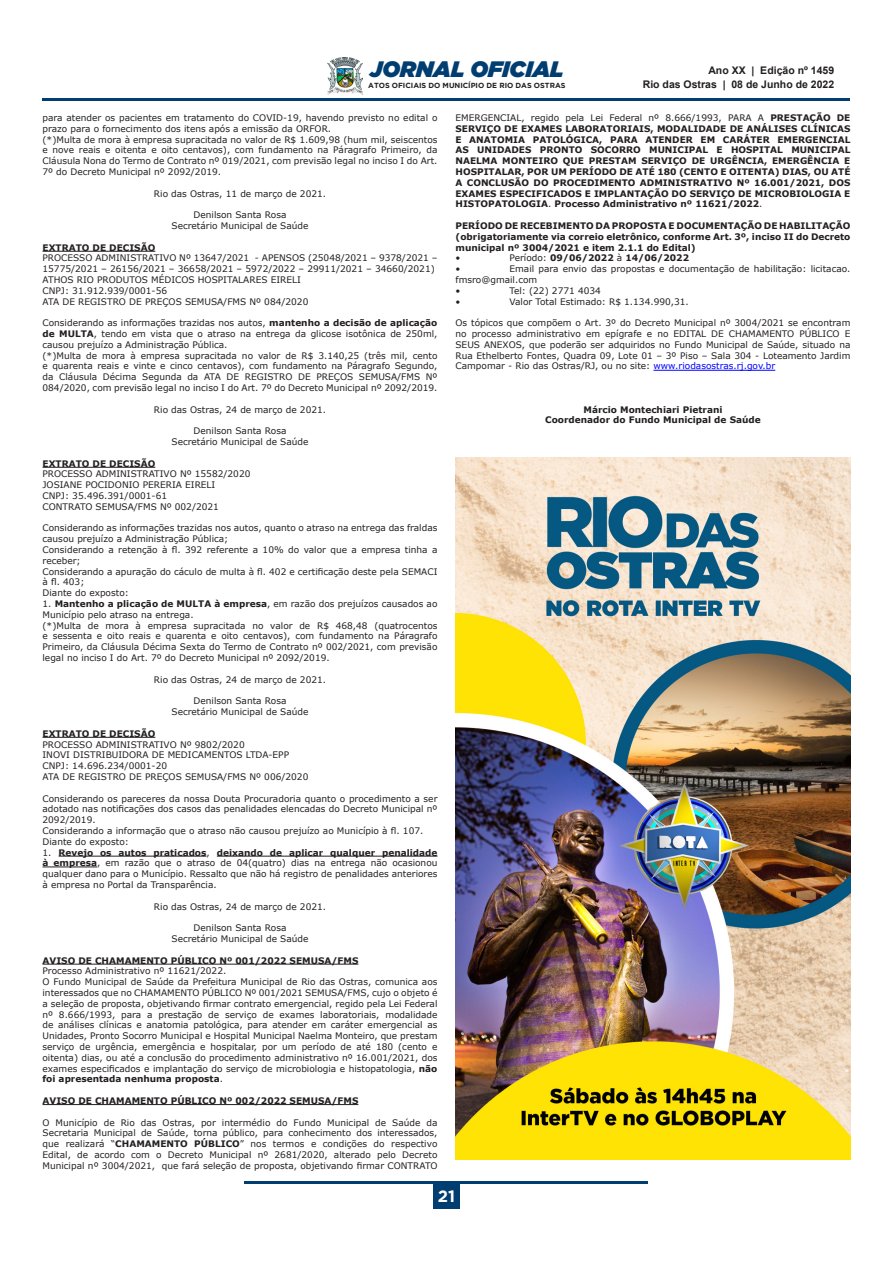
<style>
.page{position:relative;width:893px;height:1263px;background:#fff}
.page>*{position:absolute;margin:0;border:0;box-sizing:border-box;transform-origin:0 0}
.t1{font:italic 900 22.35px "Gotham";color:#003d71}
.t2{font:700 16.5px "Gotham";color:#fff}
.t3{font:700 10.5px "Arial";color:#231f20}
.t4{font:9px/10.8px "Verdana";color:#231f20;text-align:justify}
.t5{font:700 9px/10.8px "Verdana";color:#231f20;text-align:justify}
.t6{font:700 7.35px "Gotham";color:#231f20}
.s1{font-weight:700}
.s2{font-weight:400}
.s3{color:#00f}
</style>
<div class="page">
<hr style="left:43px;top:98px;width:807px;height:3px;background:#003d71">
<img style="left:328px;top:58px;width:35px;height:36px">
<hr style="left:244px;top:1181px;width:404px;height:3px;background:#003d71">
<div style="left:433px;top:1184px;width:27px;height:25px;background:#003d71"></div>
<hr style="left:653px;top:370px;width:122px;height:1px;background:#00f">
<hr style="left:43px;top:251px;width:112px;height:1px;background:#231f20">
<hr style="left:43px;top:467px;width:112px;height:1px;background:#231f20">
<hr style="left:43px;top:737px;width:112px;height:1px;background:#231f20">
<hr style="left:59px;top:856px;width:147px;height:1px;background:#231f20">
<hr style="left:217px;top:856px;width:220px;height:1px;background:#231f20">
<hr style="left:43px;top:866px;width:54px;height:1px;background:#231f20">
<hr style="left:43px;top:964px;width:315px;height:1px;background:#231f20">
<hr style="left:43px;top:1104px;width:315px;height:1px;background:#231f20">
<img style="left:455px;top:458px;width:395px;height:702px">
<p class="t1" style="left:370px;top:56px;width:195px">JORNAL OFICIAL</p>
<p class="t6" style="left:368px;top:81px;width:199px">ATOS OFICIAIS DO MUNICÍPIO DE RIO DAS OSTRAS</p>
<p class="t3" style="left:708px;top:63px;width:127px">Ano XX | Edição nº 1459</p>
<p class="t3" style="left:643px;top:76px;width:193px">Rio das Ostras | 08 de Junho de 2022</p>
<p class="t4" style="left:43px;top:112px;width:396px">para atender os pacientes em tratamento do COVID-19, havendo previsto no edital o prazo para o fornecimento dos itens após a emissão da ORFOR.</p>
<p class="t4" style="left:43px;top:134px;width:396px">(*)Multa de mora à empresa supracitada no valor de R$ 1.609,98 (hum mil, seiscentos e nove reais e oitenta e oito centavos), com fundamento na Páragrafo Primeiro, da Cláusula Nona do Termo de Contrato nº 019/2021, com previsão legal no inciso I do Art.<br>7º do Decreto Municipal nº 2092/2019.</p>
<p class="t4" style="left:154px;top:188px;width:174px">Rio das Ostras, 11 de março de 2021.</p>
<p class="t4" style="left:194px;top:209px;width:94px">Denilson Santa Rosa</p>
<p class="t4" style="left:172px;top:220px;width:138px">Secretário Municipal de Saúde</p>
<p class="t5" style="left:43px;top:242px;width:114px">EXTRATO DE DECISÃO</p>
<p class="t4" style="left:43px;top:253px;width:396px">PROCESSO ADMINISTRATIVO Nº 13647/2021 - APENSOS (25048/2021 – 9378/2021 –<br>15775/2021 – 26156/2021 – 36658/2021 – 5972/2022 – 29911/2021 – 34660/2021)</p>
<p class="t4" style="left:43px;top:274px;width:260px">ATHOS RIO PRODUTOS MÉDICOS HOSPITALARES EIRELI</p>
<p class="t4" style="left:43px;top:285px;width:126px">CNPJ: 31.912.939/0001-56</p>
<p class="t4" style="left:43px;top:296px;width:267px">ATA DE REGISTRO DE PREÇOS SEMUSA/FMS Nº 084/2020</p>
<p class="t4" style="left:43px;top:317px;width:396px">Considerando as informações trazidas nos autos, <span class="s1">mantenho a decisão de aplicação de MULTA</span>, tendo em vista que o atraso na entrega da glicose isotônica de 250ml, causou prejuízo a Administração Pública.</p>
<p class="t4" style="left:43px;top:350px;width:396px">(*)Multa de mora à empresa supracitada no valor de R$ 3.140,25 (três mil, cento e quarenta reais e vinte e cinco centavos), com fundamento na Páragrafo Segundo, da Cláusula Décima Segunda da ATA DE REGISTRO DE PREÇOS SEMUSA/FMS Nº 084/2020, com previsão legal no inciso I do Art. 7º do Decreto Municipal nº 2092/2019.</p>
<p class="t4" style="left:154px;top:404px;width:174px">Rio das Ostras, 24 de março de 2021.</p>
<p class="t4" style="left:194px;top:425px;width:94px">Denilson Santa Rosa</p>
<p class="t4" style="left:172px;top:436px;width:138px">Secretário Municipal de Saúde</p>
<p class="t5" style="left:43px;top:458px;width:114px">EXTRATO DE DECISÃO</p>
<p class="t4" style="left:43px;top:469px;width:209px">PROCESSO ADMINISTRATIVO Nº 15582/2020</p>
<p class="t4" style="left:43px;top:479px;width:174px">JOSIANE POCIDONIO PERERIA EIRELI</p>
<p class="t4" style="left:43px;top:490px;width:126px">CNPJ: 35.496.391/0001-61</p>
<p class="t4" style="left:43px;top:501px;width:178px">CONTRATO SEMUSA/FMS Nº 002/2021</p>
<p class="t4" style="left:43px;top:523px;width:396px">Considerando as informações trazidas nos autos, quanto o atraso na entrega das fraldas causou prejuízo a Administração Pública;</p>
<p class="t4" style="left:43px;top:544px;width:396px">Considerando a retenção à fl. 392 referente a 10% do valor que a empresa tinha a receber;</p>
<p class="t4" style="left:43px;top:566px;width:396px">Considerando a apuração do cáculo de multa à fl. 402 e certificação deste pela SEMACI à fl. 403;</p>
<p class="t4" style="left:43px;top:587px;width:88px">Diante do exposto:</p>
<p class="t4" style="left:43px;top:598px;width:396px">1. <span class="s1">Mantenho a plicação de MULTA à empresa</span>, em razão dos prejuízos causados ao<br>Município pelo atraso na entrega.</p>
<p class="t4" style="left:43px;top:620px;width:396px">(*)Multa de mora à empresa supracitada no valor de R$ 468,48 (quatrocentos e sessenta e oito reais e quarenta e oito centavos), com fundamento na Páragrafo Primeiro, da Cláusula Décima Sexta do Termo de Contrato nº 002/2021, com previsão legal no inciso I do Art. 7º do Decreto Municipal nº 2092/2019.</p>
<p class="t4" style="left:154px;top:674px;width:174px">Rio das Ostras, 24 de março de 2021.</p>
<p class="t4" style="left:194px;top:695px;width:94px">Denilson Santa Rosa</p>
<p class="t4" style="left:172px;top:706px;width:138px">Secretário Municipal de Saúde</p>
<p class="t5" style="left:43px;top:728px;width:114px">EXTRATO DE DECISÃO</p>
<p class="t4" style="left:43px;top:739px;width:204px">PROCESSO ADMINISTRATIVO Nº 9802/2020</p>
<p class="t4" style="left:43px;top:749px;width:248px">INOVI DISTRIBUIDORA DE MEDICAMENTOS LTDA-EPP</p>
<p class="t4" style="left:43px;top:760px;width:126px">CNPJ: 14.696.234/0001-20</p>
<p class="t4" style="left:43px;top:771px;width:267px">ATA DE REGISTRO DE PREÇOS SEMUSA/FMS Nº 006/2020</p>
<p class="t4" style="left:43px;top:793px;width:396px">Considerando os pareceres da nossa Douta Procuradoria quanto o procedimento a ser adotado nas notificações dos casos das penalidades elencadas do Decreto Municipal nº 2092/2019.</p>
<p class="t4" style="left:43px;top:825px;width:382px">Considerando a informação que o atraso não causou prejuízo ao Município à fl. 107.</p>
<p class="t4" style="left:43px;top:836px;width:88px">Diante do exposto:</p>
<p class="t4" style="left:43px;top:847px;width:396px">1. <span class="s1">Revejo os autos praticados</span>, <span class="s1">deixando de aplicar qualquer penalidade à empresa</span>, em razão que o atraso de 04(quatro) dias na entrega não ocasionou qualquer dano para o Município. Ressalto que não há registro de penalidades anteriores à empresa no Portal da Transparência.</p>
<p class="t4" style="left:154px;top:901px;width:174px">Rio das Ostras, 24 de março de 2021.</p>
<p class="t4" style="left:194px;top:922px;width:94px">Denilson Santa Rosa</p>
<p class="t4" style="left:172px;top:933px;width:138px">Secretário Municipal de Saúde</p>
<p class="t5" style="left:43px;top:955px;width:317px">AVISO DE CHAMAMENTO PÚBLICO Nº 001/2022 SEMUSA/FMS</p>
<p class="t4" style="left:43px;top:965px;width:185px">Processo Administrativo nº 11621/2022.</p>
<p class="t4" style="left:43px;top:976px;width:396px">O Fundo Municipal de Saúde da Prefeitura Municipal de Rio das Ostras, comunica aos interessados que no CHAMAMENTO PÚBLICO Nº 001/2021 SEMUSA/FMS, cujo o objeto é a seleção de proposta, objetivando firmar contrato emergencial, regido pela Lei Federal nº 8.666/1993, para a prestação de serviço de exames laboratoriais, modalidade de análises clínicas e anatomia patológica, para atender em caráter emergencial as Unidades, Pronto Socorro Municipal e Hospital Municipal Naelma Monteiro, que prestam serviço de urgência, emergência e hospitalar, por um período de até 180 (cento e oitenta) dias, ou até a conclusão do procedimento administrativo nº 16.001/2021, dos exames especificados e implantação do serviço de microbiologia e histopatologia, <span class="s1">não foi apresentada nenhuma proposta</span>.</p>
<p class="t5" style="left:43px;top:1095px;width:317px">AVISO DE CHAMAMENTO PÚBLICO Nº 002/2022 SEMUSA/FMS</p>
<p class="t4" style="left:43px;top:1117px;width:396px">O Município de Rio das Ostras, por intermédio do Fundo Municipal de Saúde da Secretaria Municipal de Saúde, torna público, para conhecimento dos interessados, que realizará “<span class="s1">CHAMAMENTO PÚBLICO</span>” nos termos e condições do respectivo Edital, de acordo com o Decreto Municipal nº 2681/2020, alterado pelo Decreto Municipal nº 3004/2021, que fará seleção de proposta, objetivando firmar CONTRATO</p>
<p class="t5" style="left:455px;top:112px;width:396px"><span class="s2">EMERGENCIAL, regido pela Lei Federal nº 8.666/1993, PARA A</span> PRESTAÇÃO DE SERVIÇO DE EXAMES LABORATORIAIS, MODALIDADE DE ANÁLISES CLÍNICAS E ANATOMIA PATOLÓGICA, PARA ATENDER EM CARÁTER EMERGENCIAL AS UNIDADES PRONTO SOCORRO MUNICIPAL E HOSPITAL MUNICIPAL NAELMA MONTEIRO QUE PRESTAM SERVIÇO DE URGÊNCIA, EMERGÊNCIA E HOSPITALAR, POR UM PERÍODO DE ATÉ 180 (CENTO E OITENTA) DIAS, OU ATÉ A CONCLUSÃO DO PROCEDIMENTO ADMINISTRATIVO Nº 16.001/2021, DOS EXAMES ESPECIFICADOS E IMPLANTAÇÃO DO SERVIÇO DE MICROBIOLOGIA E HISTOPATOLOGIA<span class="s2">.</span> Processo Administrativo nº 11621/2022<span class="s2">.</span></p>
<p class="t5" style="left:455px;top:220px;width:396px">PERÍODO DE RECEBIMENTO DA PROPOSTA E DOCUMENTAÇÃO DE HABILITAÇÃO (obrigatoriamente via correio eletrônico, conforme Art. 3º, inciso II do Decreto municipal nº 3004/2021 e item 2.1.1 do Edital)</p>
<p class="t4" style="left:455px;top:253px;width:6px">•</p>
<p class="t5" style="left:509px;top:253px;width:181px"><span class="s2">Período:</span> 09/06/2022 <span class="s2">à</span> 14/06/2022</p>
<p class="t4" style="left:455px;top:263px;width:6px">•</p>
<p class="t4" style="left:455px;top:263px;width:396px;text-indent:54px">Email para envio das propostas e documentação de habilitação: licitacao. fmsro@gmail.com</p>
<p class="t4" style="left:455px;top:285px;width:6px">•</p>
<p class="t4" style="left:509px;top:285px;width:93px">Tel: (22) 2771 4034</p>
<p class="t4" style="left:455px;top:296px;width:6px">•</p>
<p class="t4" style="left:509px;top:296px;width:181px">Valor Total Estimado: R$ 1.134.990,31.</p>
<p class="t4" style="left:455px;top:317px;width:396px">Os tópicos que compõem o Art. 3º do Decreto Municipal nº 3004/2021 se encontram no processo administrativo em epígrafe e no EDITAL DE CHAMAMENTO PÚBLICO E SEUS ANEXOS, que poderão ser adquiridos no Fundo Municipal de Saúde, situado na Rua Ethelberto Fontes, Quadra 09, Lote 01 – 3º Piso – Sala 304 - Loteamento Jardim Campomar - Rio das Ostras/RJ, ou no site: <span class="s3">www.riodasostras.rj.gov.br</span></p>
<p class="t5" style="left:583px;top:404px;width:140px">Márcio Montechiari Pietrani</p>
<p class="t5" style="left:545px;top:415px;width:217px">Coordenador do Fundo Municipal de Saúde</p>
<p class="t2" style="left:438px;top:1187px;width:19px">21</p>
</div>
